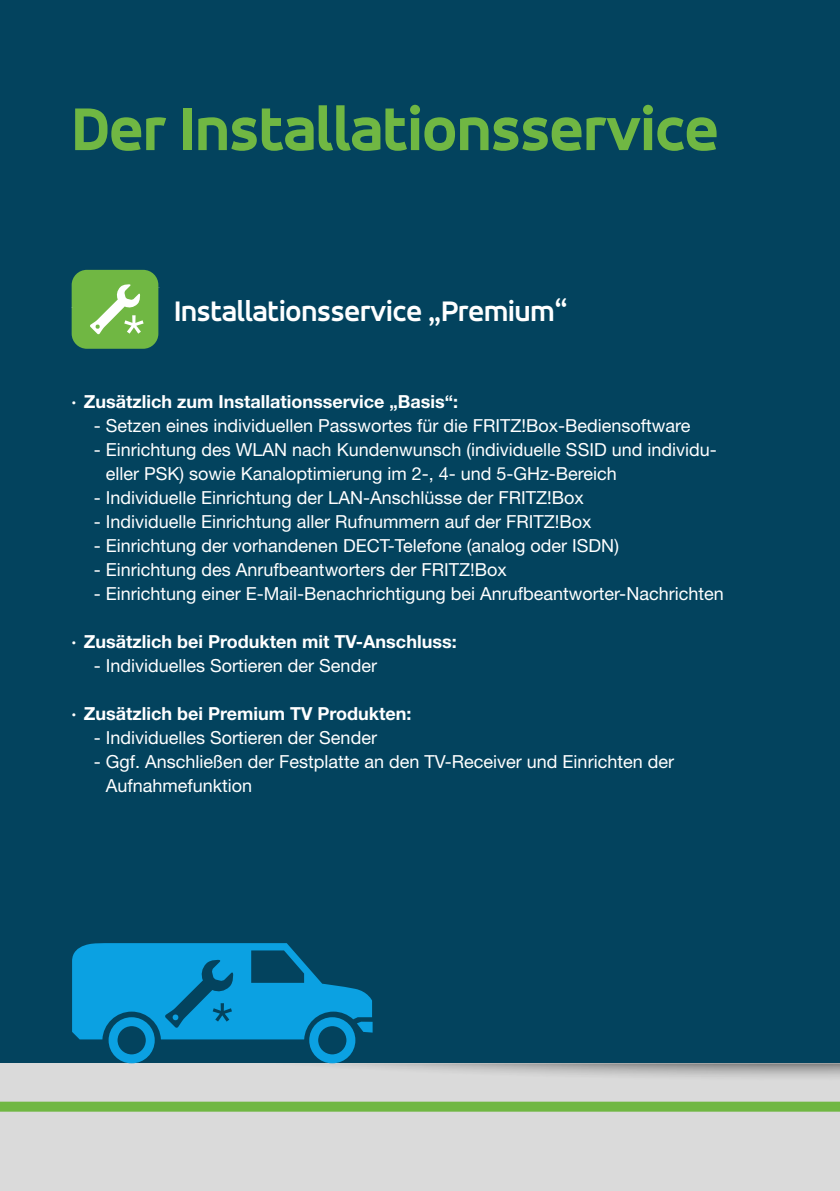
<style>
.page{position:relative;width:840px;height:1191px;background:#fff}
.page>*{position:absolute;margin:0;border:0;box-sizing:border-box;transform-origin:0 0}
.t1{font:800 64px "Accord Alternate";color:#70b743}
.t2{font:700 30px "Accord Alternate";color:#fff}
.t3{font:18px/24px "Helvetica Neue LT Std";color:#fff}
.t4{font:700 18px "Helvetica Neue LT Std";color:#fff}
</style>
<div class="page">
<div style="left:0;top:0;width:839px;height:1191px;background:#03435e"></div>
<div style="left:0;top:1063px;width:839px;height:128px;background:#dadada"></div>
<div style="left:74px;top:1063px;width:765px;height:18px;background:#000;opacity:.87"></div>
<div style="left:0;top:1101px;width:839px;height:10px;background:#70b743"></div>
<div style="left:72px;top:270px;width:86px;height:79px;background:#70b743;border-radius:15px"></div>
<svg style="left:90px;top:284px;width:53px;height:50px"></svg>
<div style="left:309px;top:1017px;width:46px;height:46px;border:9px solid #0ba1e2;border-radius:50%"></div>
<div style="left:108px;top:1017px;width:47px;height:46px;border:9px solid #0ba1e2;border-radius:50%"></div>
<svg style="left:72px;top:943px;width:300px;height:96px"></svg>
<h1 class="t1" style="left:72px;top:92px;width:647px">Der Installationsservice</h1>
<h2 class="t2" style="left:174px;top:293px;width:394px">Installationsservice „Premium“</h2>
<p class="t4" style="left:72px;top:390px;width:388px">· Zusätzlich zum Installationsservice „Basis“:</p>
<p class="t3" style="left:94px;top:413px;width:598px">- Setzen eines individuellen Passwortes für die FRITZ!Box-Bediensoftware</p>
<p class="t3" style="left:106px;top:437px;width:612px;text-indent:-12px">- Einrichtung des WLAN nach Kundenwunsch (individuelle SSID und individu&shy;eller PSK) sowie Kanaloptimierung im 2-, 4- und 5-GHz-Bereich</p>
<p class="t3" style="left:94px;top:485px;width:491px">- Individuelle Einrichtung der LAN-Anschlüsse der FRITZ!Box</p>
<p class="t3" style="left:94px;top:509px;width:499px">- Individuelle Einrichtung aller Rufnummern auf der FRITZ!Box</p>
<p class="t3" style="left:94px;top:533px;width:526px">- Einrichtung der vorhandenen DECT-Telefone (analog oder ISDN)</p>
<p class="t3" style="left:94px;top:557px;width:414px">- Einrichtung des Anrufbeantworters der FRITZ!Box</p>
<p class="t3" style="left:94px;top:581px;width:631px">- Einrichtung einer E-Mail-Benachrichtigung bei Anrufbeantworter-Nachrichten</p>
<p class="t4" style="left:72px;top:630px;width:386px">· Zusätzlich bei Produkten mit TV-Anschluss:</p>
<p class="t3" style="left:94px;top:653px;width:285px">- Individuelles Sortieren der Sender</p>
<p class="t4" style="left:72px;top:702px;width:341px">· Zusätzlich bei Premium TV Produkten:</p>
<p class="t3" style="left:94px;top:725px;width:285px">- Individuelles Sortieren der Sender</p>
<p class="t3" style="left:106px;top:749px;width:569px;text-indent:-12px">- Ggf. Anschließen der Festplatte an den TV-Receiver und Einrichten der<br>Aufnahmefunktion</p>
</div>
